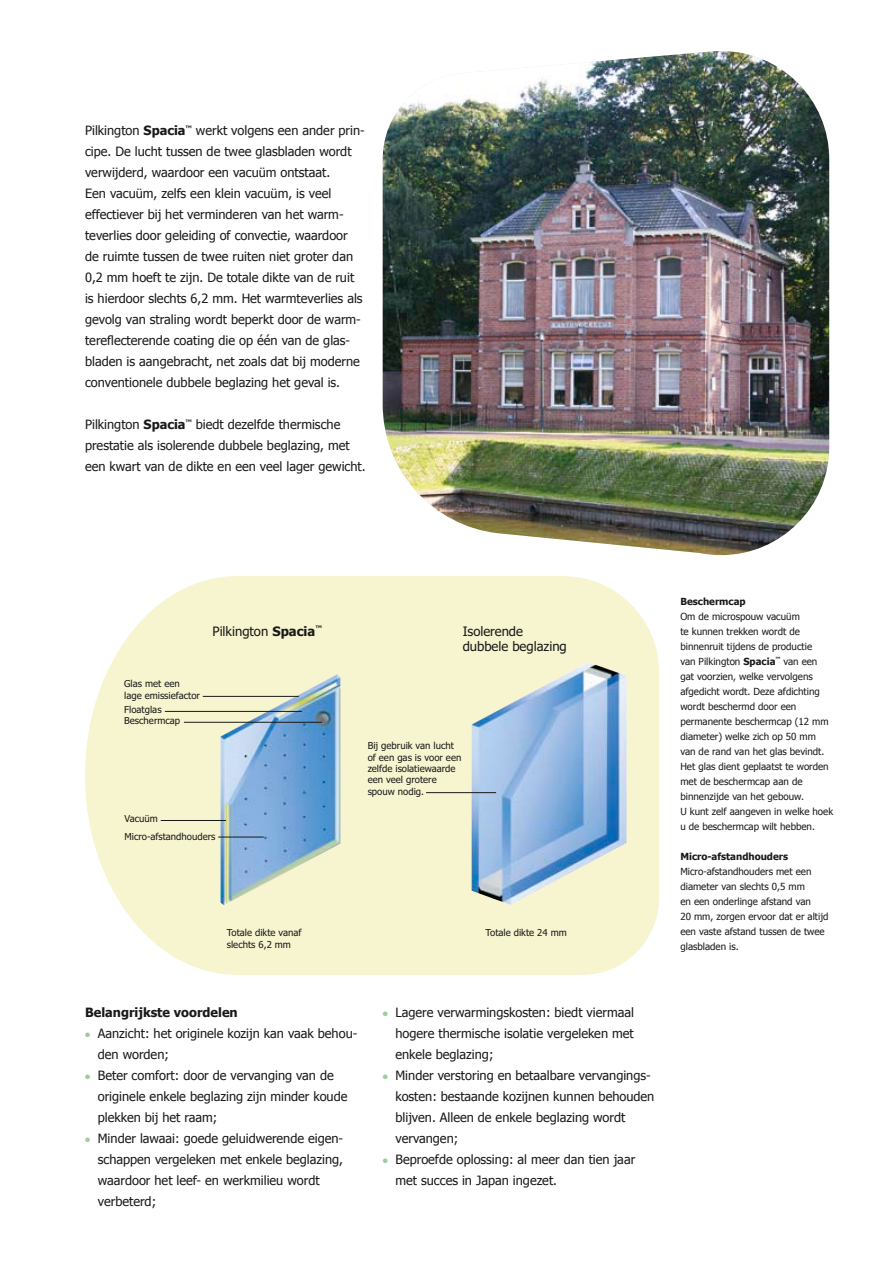
<style>
.page{position:relative;width:893px;height:1263px;background:#fff}
.page>*{position:absolute;margin:0;border:0;box-sizing:border-box;transform-origin:0 0}
.t1{font:13.05px/15.6px "Tahoma";color:#191918}
.t2{font:12.75px/21px "Tahoma";color:#191918}
.t3{font:700 12.75px "Tahoma";color:#191918}
.t4{font:9.75px/15px "Tahoma";color:#191918}
.t5{font:700 9.75px "Tahoma";color:#191918}
.t6{font:9.6px/11.6px "Tahoma";color:#191918}
.s1{font-weight:700}
.s2{color:#9dcd9b}
</style>
<div class="page">
<svg style="left:85px;top:576px;width:574px;height:399px;background:#dfe6d5"></svg>
<hr style="left:203px;top:696px;width:96px;height:1px;background:#191918">
<hr style="left:184px;top:722px;width:138px;height:1px;background:#191918">
<hr style="left:165px;top:711px;width:137px;height:1px;background:#191918">
<img style="left:383px;top:51px;width:446px;height:504px">
<p class="t2" style="left:85px;top:119px;width:281px">Pilkington <span class="s1">Spacia</span><sup>™</sup> werkt volgens een ander prin&shy;cipe. De lucht tussen de twee glasbladen wordt verwijderd, waardoor een vacuüm ontstaat.<br>Een vacuüm, zelfs een klein vacuüm, is veel effectiever bij het verminderen van het warm&shy;teverlies door geleiding of convectie, waardoor<br>de ruimte tussen de twee ruiten niet groter dan 0,2 mm hoeft te zijn. De totale dikte van de ruit is hierdoor slechts 6,2 mm. Het warmteverlies als gevolg van straling wordt beperkt door de warm&shy;tereflecterende coating die op één van de glas&shy;bladen is aangebracht, net zoals dat bij moderne conventionele dubbele beglazing het geval is.</p>
<p class="t2" style="left:85px;top:413px;width:282px">Pilkington <span class="s1">Spacia</span><sup>™</sup> biedt dezelfde thermische prestatie als isolerende dubbele beglazing, met een kwart van de dikte en een veel lager gewicht.</p>
<p class="t6" style="left:124px;top:677px;width:77px">Glas met een<br>lage emissiefactor</p>
<p class="t6" style="left:124px;top:703px;width:39px">Floatglas</p>
<p class="t6" style="left:124px;top:714px;width:58px">Beschermcap</p>
<p class="t6" style="left:125px;top:813px;width:35px">Vacuüm</p>
<p class="t1" style="left:212px;top:622px;width:111px">Pilkington <span class="s1">Spacia</span><sup>™</sup></p>
<p class="t1" style="left:463px;top:622px;width:106px">Isolerende dubbele beglazing</p>
<p class="t6" style="left:368px;top:739px;width:95px">Bij gebruik van lucht of een gas is voor een zelfde isolatiewaarde een veel grotere spouw nodig.</p>
<p class="t6" style="left:125px;top:830px;width:92px">Micro-afstandhouders</p>
<p class="t6" style="left:227px;top:926px;width:76px">Totale dikte vanaf slechts 6,2 mm</p>
<p class="t3" style="left:85px;top:1003px;width:154px">Belangrijkste voordelen</p>
<p class="t2" style="left:98px;top:1022px;width:261px;text-indent:-13px"><span class="s2">●</span> Aanzicht: het originele kozijn kan vaak behou&shy;den worden;</p>
<p class="t2" style="left:98px;top:1064px;width:251px;text-indent:-13px"><span class="s2">●</span> Beter comfort: door de vervanging van de originele enkele beglazing zijn minder koude plekken bij het raam;</p>
<p class="t2" style="left:98px;top:1127px;width:247px;text-indent:-13px"><span class="s2">●</span> Minder lawaai: goede geluidwerende eigen&shy;schappen vergeleken met enkele beglazing, waardoor het leef- en werkmilieu wordt verbeterd;</p>
<p class="t6" style="left:486px;top:926px;width:83px">Totale dikte 24 mm</p>
<p class="t2" style="left:395px;top:1001px;width:240px;text-align:justify;text-indent:-13px"><span class="s2">●</span> Lagere verwarmingskosten: biedt viermaal hogere thermische isolatie vergeleken met enkele beglazing;</p>
<p class="t2" style="left:395px;top:1064px;width:260px;text-indent:-13px"><span class="s2">●</span> Minder verstoring en betaalbare vervangings&shy;kosten: bestaande kozijnen kunnen behouden blijven. Alleen de enkele beglazing wordt vervangen;</p>
<p class="t2" style="left:395px;top:1148px;width:241px;text-indent:-13px"><span class="s2">●</span> Beproefde oplossing: al meer dan tien jaar met succes in Japan ingezet.</p>
<p class="t5" style="left:680px;top:594px;width:67px">Beschermcap</p>
<p class="t4" style="left:680px;top:608px;width:154px">Om de microspouw vacuüm<br>te kunnen trekken wordt de binnenruit tijdens de productie<br>van Pilkington <span class="s1">Spacia</span><sup>™</sup> van een gat voorzien, welke vervolgens afgedicht wordt. Deze afdichting wordt beschermd door een permanente beschermcap (12 mm diameter) welke zich op 50 mm van de rand van het glas bevindt.<br>Het glas dient geplaatst te worden met de beschermcap aan de binnenzijde van het gebouw.<br>U kunt zelf aangeven in welke hoek u de beschermcap wilt hebben.</p>
<p class="t5" style="left:680px;top:849px;width:109px">Micro-afstandhouders</p>
<p class="t4" style="left:680px;top:863px;width:150px">Micro-afstandhouders met een diameter van slechts 0,5 mm<br>en een onderlinge afstand van<br>20 mm, zorgen ervoor dat er altijd een vaste afstand tussen de twee glasbladen is.</p>
</div>
